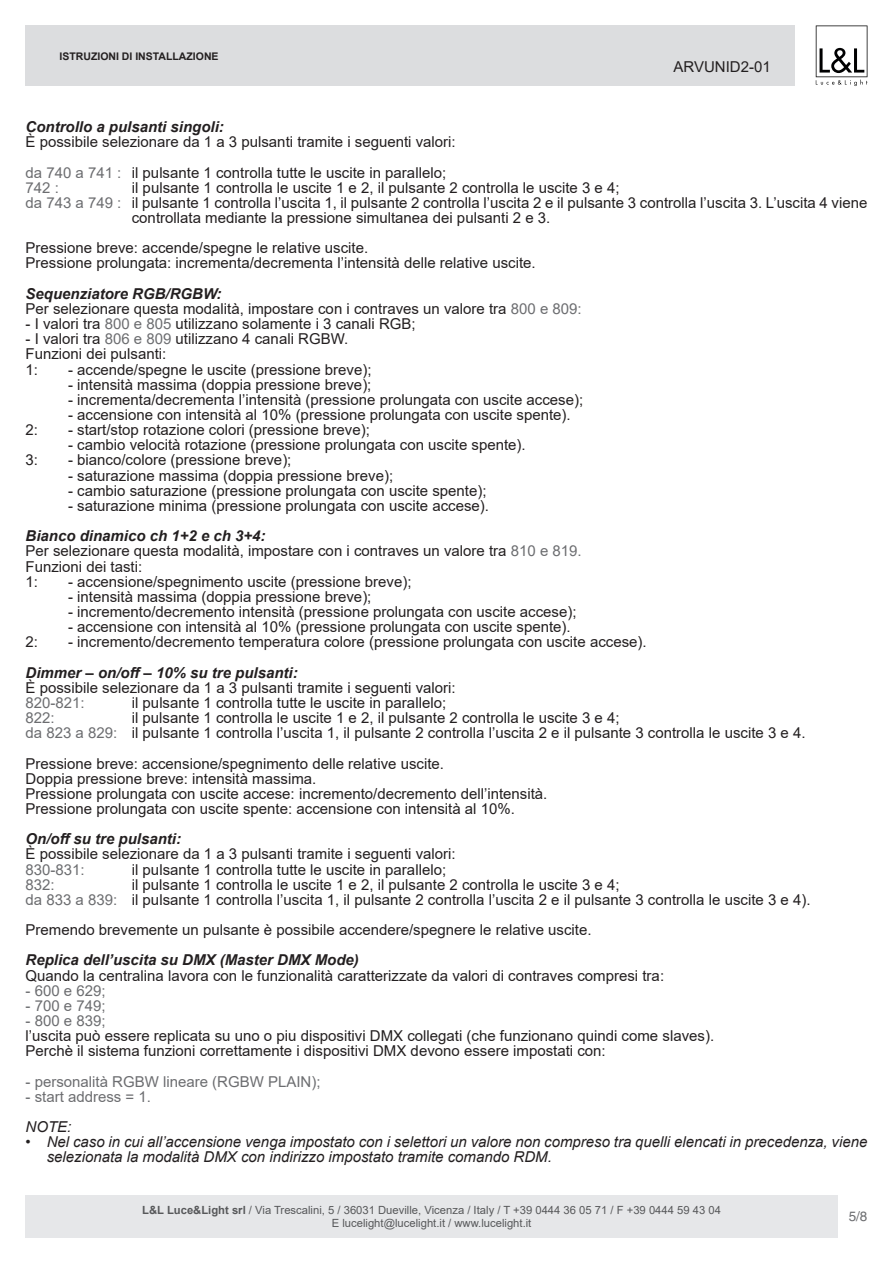
<style>
.page{position:relative;width:893px;height:1263px;background:#fff}
.page>*{position:absolute;margin:0;border:0;box-sizing:border-box;transform-origin:0 0}
.t1{font:15px/15.1px "Arial";color:#231f20}
.t2{font:italic 15px/15.1px "Arial";color:#231f20}
.t3{font:italic 700 15px "Arial";color:#231f20}
.t4{font:15px "Arial";color:#6c6d70}
.t5{font:13.5px "Helvetica LT Std";color:#6c6d70}
.t6{font:11.25px/12.8px "Arial";color:#57585a;text-align:center}
.t7{font:700 10.5px "Arial";color:#231f20}
.s1{color:#6c6d70}
.s2{font-weight:700}
</style>
<div class="page">
<div style="left:26px;top:1195px;width:812px;height:42px;background:#e6e7e9"></div>
<div style="left:26px;top:26px;width:769px;height:60px;background:#dcdddf"></div>
<svg style="left:816px;top:26px;width:51px;height:60px"></svg>
<p class="t7" style="left:60px;top:49px;width:161px">ISTRUZIONI DI INSTALLAZIONE</p>
<p class="t1" style="left:673px;top:59px;width:99px">ARVUNID2-01</p>
<p class="t3" style="left:26px;top:117px;width:200px">Controllo a pulsanti singoli:</p>
<p class="t1" style="left:26px;top:134px;width:432px">È possibile selezionare da 1 a 3 pulsanti tramite i seguenti valori:</p>
<p class="t1" style="left:26px;top:165px;width:422px"><span class="s1">da 740 a 741 :</span> il pulsante 1 controlla tutte le uscite in parallelo;</p>
<p class="t4" style="left:26px;top:177px;width:35px">742 :</p>
<p class="t1" style="left:132px;top:180px;width:489px">il pulsante 1 controlla le uscite 1 e 2, il pulsante 2 controlla le uscite 3 e 4;</p>
<p class="t1" style="left:132px;top:195px;width:737px;text-indent:-106px"><span class="s1">da 743 a 749 :</span> il pulsante 1 controlla l’uscita 1, il pulsante 2 controlla l’uscita 2 e il pulsante 3 controlla l’uscita 3. L’uscita 4 viene controllata mediante la pressione simultanea dei pulsanti 2 e 3.</p>
<p class="t1" style="left:26px;top:240px;width:344px">Pressione breve: accende/spegne le relative uscite.</p>
<p class="t1" style="left:26px;top:256px;width:512px">Pressione prolungata: incrementa/decrementa l’intensità delle relative uscite.</p>
<p class="t3" style="left:26px;top:283px;width:198px">Sequenziatore RGB/RGBW:</p>
<p class="t1" style="left:26px;top:301px;width:558px">Per selezionare questa modalità, impostare con i contraves un valore tra <span class="s1">800 e 809:</span></p>
<p class="t1" style="left:26px;top:316px;width:392px">- I valori tra <span class="s1">800 e 805</span> utilizzano solamente i 3 canali RGB;</p>
<p class="t1" style="left:26px;top:331px;width:324px">- I valori tra <span class="s1">806 e 809</span> utilizzano 4 canali RGBW.</p>
<p class="t1" style="left:26px;top:346px;width:142px">Funzioni dei pulsanti:</p>
<p class="t1" style="left:26px;top:362px;width:14px">1:</p>
<p class="t1" style="left:68px;top:362px;width:305px">- accende/spegne le uscite (pressione breve);</p>
<p class="t1" style="left:68px;top:377px;width:305px">- intensità massima (doppia pressione breve);</p>
<p class="t1" style="left:68px;top:392px;width:517px">- incrementa/decrementa l’intensità (pressione prolungata con uscite accese);</p>
<p class="t1" style="left:68px;top:407px;width:504px">- accensione con intensità al 10% (pressione prolungata con uscite spente).</p>
<p class="t1" style="left:26px;top:422px;width:14px">2:</p>
<p class="t1" style="left:68px;top:422px;width:303px">- start/stop rotazione colori (pressione breve);</p>
<p class="t1" style="left:68px;top:437px;width:459px">- cambio velocità rotazione (pressione prolungata con uscite spente).</p>
<p class="t1" style="left:26px;top:452px;width:14px">3:</p>
<p class="t1" style="left:68px;top:452px;width:225px">- bianco/colore (pressione breve);</p>
<p class="t1" style="left:68px;top:468px;width:327px">- saturazione massima (doppia pressione breve);</p>
<p class="t1" style="left:68px;top:483px;width:420px">- cambio saturazione (pressione prolungata con uscite spente);</p>
<p class="t1" style="left:68px;top:498px;width:422px">- saturazione minima (pressione prolungata con uscite accese).</p>
<p class="t3" style="left:26px;top:526px;width:242px">Bianco dinamico ch 1+2 e ch 3+4:</p>
<p class="t1" style="left:26px;top:543px;width:558px">Per selezionare questa modalità, impostare con i contraves un valore tra <span class="s1">810 e 819.</span></p>
<p class="t1" style="left:26px;top:559px;width:118px">Funzioni dei tasti:</p>
<p class="t1" style="left:26px;top:574px;width:14px">1:</p>
<p class="t1" style="left:68px;top:574px;width:345px">- accensione/spegnimento uscite (pressione breve);</p>
<p class="t1" style="left:68px;top:589px;width:305px">- intensità massima (doppia pressione breve);</p>
<p class="t1" style="left:68px;top:604px;width:510px">- incremento/decremento intensità (pressione prolungata con uscite accese);</p>
<p class="t1" style="left:68px;top:619px;width:504px">- accensione con intensità al 10% (pressione prolungata con uscite spente).</p>
<p class="t1" style="left:26px;top:634px;width:14px">2:</p>
<p class="t1" style="left:68px;top:634px;width:580px">- incremento/decremento temperatura colore (pressione prolungata con uscite accese).</p>
<p class="t3" style="left:26px;top:662px;width:274px">Dimmer – on/off – 10% su tre pulsanti:</p>
<p class="t1" style="left:26px;top:680px;width:432px">È possibile selezionare da 1 a 3 pulsanti tramite i seguenti valori:</p>
<p class="t4" style="left:26px;top:692px;width:61px">820-821:</p>
<p class="t1" style="left:132px;top:695px;width:316px">il pulsante 1 controlla tutte le uscite in parallelo;</p>
<p class="t4" style="left:26px;top:707px;width:31px">822:</p>
<p class="t1" style="left:132px;top:710px;width:489px">il pulsante 1 controlla le uscite 1 e 2, il pulsante 2 controlla le uscite 3 e 4;</p>
<p class="t1" style="left:26px;top:725px;width:781px"><span class="s1">da 823 a 829:</span> il pulsante 1 controlla l’uscita 1, il pulsante 2 controlla l’uscita 2 e il pulsante 3 controlla le uscite 3 e 4.</p>
<p class="t1" style="left:26px;top:755px;width:420px">Pressione breve: accensione/spegnimento delle relative uscite.</p>
<p class="t1" style="left:26px;top:771px;width:292px">Doppia pressione breve: intensità massima.</p>
<p class="t1" style="left:26px;top:786px;width:523px">Pressione prolungata con uscite accese: incremento/decremento dell’intensità.</p>
<p class="t1" style="left:26px;top:801px;width:491px">Pressione prolungata con uscite spente: accensione con intensità al 10%.</p>
<p class="t3" style="left:26px;top:829px;width:157px">On/off su tre pulsanti:</p>
<p class="t1" style="left:26px;top:846px;width:432px">È possibile selezionare da 1 a 3 pulsanti tramite i seguenti valori:</p>
<p class="t4" style="left:26px;top:859px;width:61px">830-831:</p>
<p class="t1" style="left:132px;top:862px;width:316px">il pulsante 1 controlla tutte le uscite in parallelo;</p>
<p class="t4" style="left:26px;top:874px;width:31px">832:</p>
<p class="t1" style="left:132px;top:877px;width:489px">il pulsante 1 controlla le uscite 1 e 2, il pulsante 2 controlla le uscite 3 e 4;</p>
<p class="t1" style="left:26px;top:892px;width:786px"><span class="s1">da 833 a 839:</span> il pulsante 1 controlla l’uscita 1, il pulsante 2 controlla l’uscita 2 e il pulsante 3 controlla le uscite 3 e 4).</p>
<p class="t1" style="left:26px;top:922px;width:568px">Premendo brevemente un pulsante è possibile accendere/spegnere le relative uscite.</p>
<p class="t3" style="left:26px;top:950px;width:335px">Replica dell’uscita su DMX (Master DMX Mode)</p>
<p class="t1" style="left:26px;top:968px;width:640px">Quando la centralina lavora con le funzionalità caratterizzate da valori di contraves compresi tra:</p>
<p class="t4" style="left:26px;top:980px;width:82px">- 600 e 629;</p>
<p class="t4" style="left:26px;top:995px;width:82px">- 700 e 749;</p>
<p class="t4" style="left:26px;top:1010px;width:82px">- 800 e 839;</p>
<p class="t1" style="left:26px;top:1028px;width:690px">l’uscita può essere replicata su uno o piu dispositivi DMX collegati (che funzionano quindi come slaves).</p>
<p class="t1" style="left:26px;top:1043px;width:582px">Perchè il sistema funzioni correttamente i dispositivi DMX devono essere impostati con:</p>
<p class="t4" style="left:26px;top:1071px;width:297px">- personalità RGBW lineare (RGBW PLAIN);</p>
<p class="t4" style="left:26px;top:1086px;width:127px">- start address = 1.</p>
<p class="t2" style="left:26px;top:1119px;width:47px">NOTE:</p>
<p class="t2" style="left:47px;top:1135px;width:822px;text-indent:-21px">• Nel caso in cui all’accensione venga impostato con i selettori un valore non compreso tra quelli elencati in precedenza, viene selezionata la modalità DMX con indirizzo impostato tramite comando RDM.</p>
<p class="t6" style="left:142px;top:1203px;width:580px"><span class="s2">L&amp;L Luce&amp;Light srl</span> / Via Trescalini, 5 / 36031 Dueville, Vicenza / Italy / T +39 0444 36 05 71 / F +39 0444 59 43 04<br>E lucelight@lucelight.it / www.lucelight.it</p>
<p class="t5" style="left:849px;top:1208px;width:20px">5/8</p>
</div>
